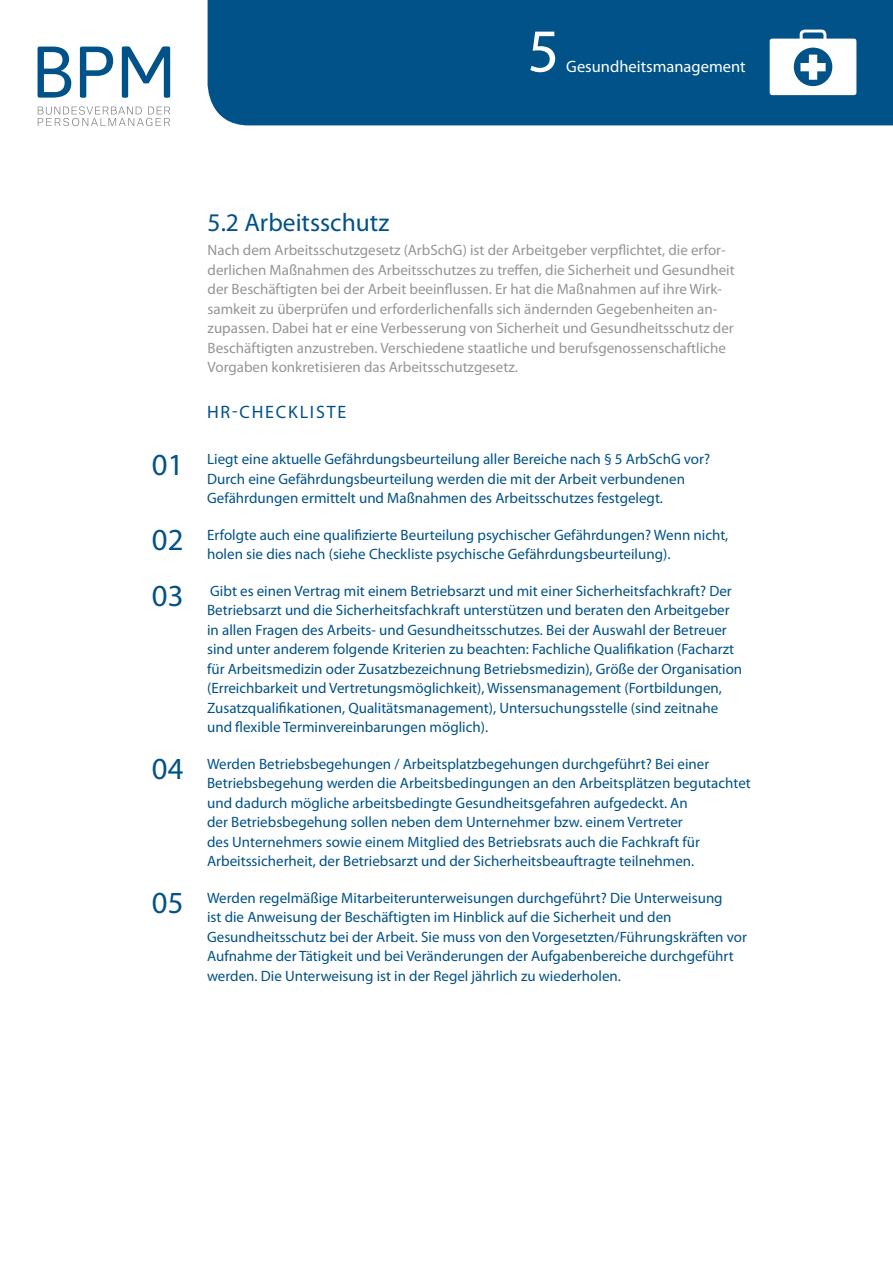
<style>
.page{position:relative;width:893px;height:1263px;background:#fff}
.page>*{position:absolute;margin:0;border:0;box-sizing:border-box;transform-origin:0 0}
.text{font:61.5px "Myriad Pro";color:#fff}
.text-2{font:30.75px "Myriad Pro";color:#005288}
.text-3{font:25.5px "Myriad Pro";color:#005288}
.text-4{font:18px "Myriad Pro";letter-spacing:.1em;color:#005288}
.text-5{font:16.5px "Myriad Pro";color:#fff}
.text-6{font:15px/19.5px "Myriad Pro";color:#005288}
.text-7{font:15px/19.5px "Myriad Pro";color:#939598}
.s1{font-size:30.75px}
</style>
<div class="page">
<div style="left:208px;top:0;width:685px;height:125px;background:#005288"></div>
<svg style="left:38px;top:106px;width:132px;height:20px"></svg>
<svg style="left:38px;top:47px;width:33px;height:51px"></svg>
<svg style="left:80px;top:47px;width:33px;height:51px"></svg>
<svg style="left:122px;top:46px;width:48px;height:52px"></svg>
<svg style="left:770px;top:30px;width:86px;height:65px"></svg>
<p class="text" style="left:528px;top:13px;width:33px">5</p>
<p class="text-5" style="left:566px;top:56px;width:181px">Gesundheitsmanagement</p>
<p class="text-3" style="left:208px;top:207px;width:183px">5.2 Arbeitsschutz</p>
<p class="text-7" style="left:208px;top:240px;width:529px">Nach dem Arbeitsschutzgesetz (ArbSchG) ist der Arbeitgeber verpflichtet, die erfor&shy;derlichen Maßnahmen des Arbeitsschutzes zu treffen, die Sicherheit und Gesundheit der Beschäftigten bei der Arbeit beeinflussen. Er hat die Maßnahmen auf ihre Wirk&shy;samkeit zu überprüfen und erforderlichenfalls sich ändernden Gegebenheiten an&shy;zupassen. Dabei hat er eine Verbesserung von Sicherheit und Gesundheitsschutz der Beschäftigten anzustreben. Verschiedene staatliche und berufsgenossenschaftliche Vorgaben konkretisieren das Arbeitsschutzgesetz.</p>
<p class="text-4" style="left:207px;top:401px;width:141px">HR-CHECKLISTE</p>
<p class="text-6" style="left:207px;top:449px;width:505px;text-indent:-55px"><span class="s1">01</span> Liegt eine aktuelle Gefährdungsbeurteilung aller Bereiche nach § 5 ArbSchG vor?<br>Durch eine Gefährdungsbeurteilung werden die mit der Arbeit verbundenen<br>Gefährdungen ermittelt und Maßnahmen des Arbeitsschutzes festgelegt.</p>
<p class="text-6" style="left:152px;top:524px;width:578px;text-align:center"><span class="s1">02</span> Erfolgte auch eine qualifizierte Beurteilung psychischer Gefährdungen? Wenn nicht, holen sie dies nach (siehe Checkliste psychische Gefährdungsbeurteilung).</p>
<p class="text-2" style="left:152px;top:577px;width:33px">03</p>
<p class="text-6" style="left:207px;top:580px;width:537px">Gibt es einen Vertrag mit einem Betriebsarzt und mit einer Sicherheitsfachkraft? Der Betriebsarzt und die Sicherheitsfachkraft unterstützen und beraten den Arbeitgeber in allen Fragen des Arbeits- und Gesundheitsschutzes. Bei der Auswahl der Betreuer sind unter anderem folgende Kriterien zu beachten: Fachliche Qualifikation (Facharzt für Arbeitsmedizin oder Zusatzbezeichnung Betriebsmedizin), Größe der Organisation (Erreichbarkeit und Vertretungsmöglichkeit), Wissensmanagement (Fortbildungen, Zusatzqualifikationen, Qualitätsmanagement), Untersuchungsstelle (sind zeitnahe und flexible Terminvereinbarungen möglich).</p>
<p class="text-6" style="left:207px;top:753px;width:545px;text-indent:-55px"><span class="s1">04</span> Werden Betriebsbegehungen / Arbeitsplatzbegehungen durchgeführt? Bei einer Betriebsbegehung werden die Arbeitsbedingungen an den Arbeitsplätzen begutachtet und dadurch mögliche arbeitsbedingte Gesundheitsgefahren aufgedeckt. An<br>der Betriebsbegehung sollen neben dem Unternehmer bzw. einem Vertreter<br>des Unternehmers sowie einem Mitglied des Betriebsrats auch die Fachkraft für Arbeitssicherheit, der Betriebsarzt und der Sicherheitsbeauftragte teilnehmen.</p>
<p class="text-6" style="left:207px;top:887px;width:541px;text-indent:-55px"><span class="s1">05</span> Werden regelmäßige Mitarbeiterunterweisungen durchgeführt? Die Unterweisung<br>ist die Anweisung der Beschäftigten im Hinblick auf die Sicherheit und den Gesundheitsschutz bei der Arbeit. Sie muss von den Vorgesetzten/Führungskräften vor Aufnahme der Tätigkeit und bei Veränderungen der Aufgabenbereiche durchgeführt werden. Die Unterweisung ist in der Regel jährlich zu wiederholen.</p>
</div>
